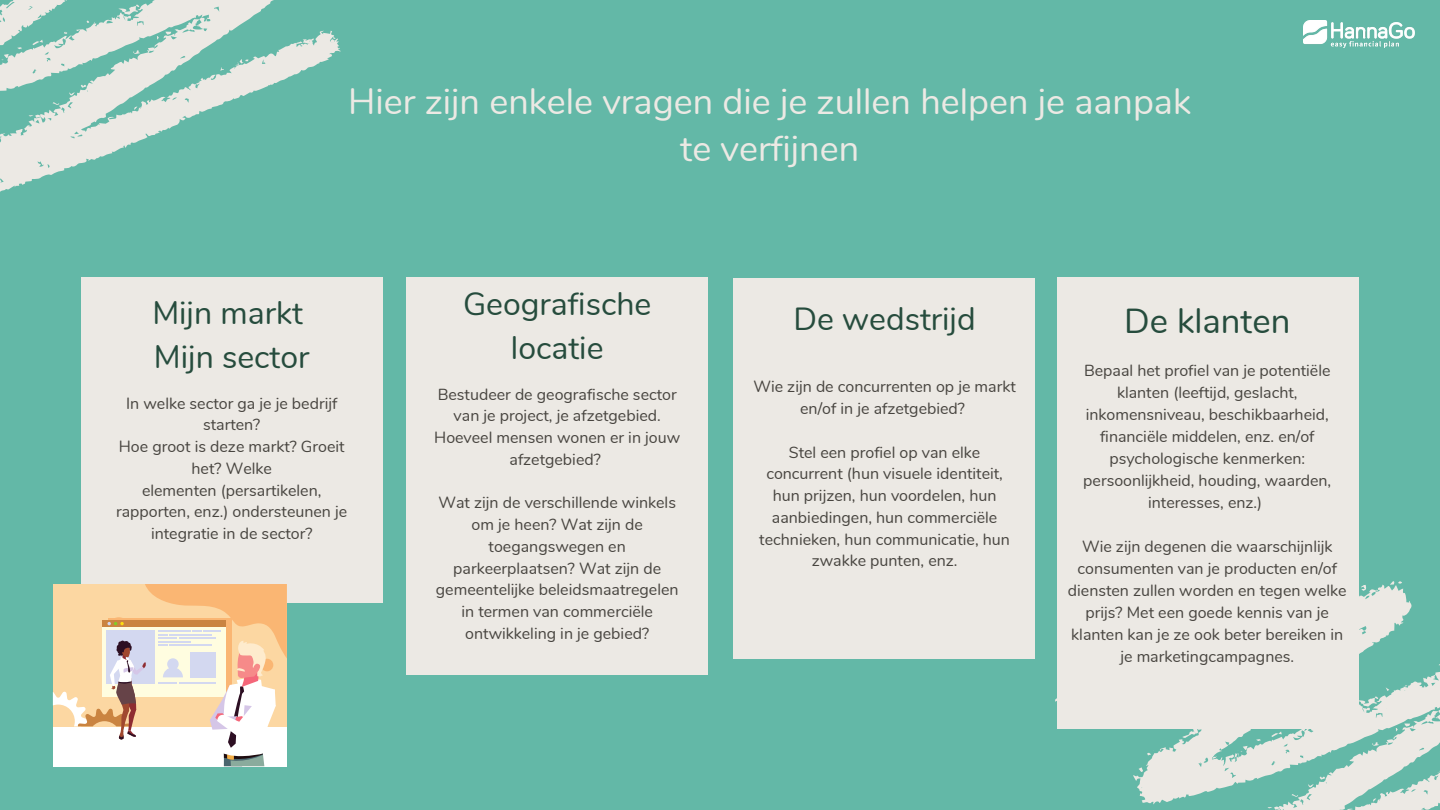
<style>
.page{position:relative;width:1440px;height:810px;background:#63b8a7}
.page>*{position:absolute;margin:0;border:0;box-sizing:border-box;transform-origin:0 0}
.t1{font:36px/46.5px "Nunito";color:#ece9e4;text-align:center}
.t2{font:34.7px "Nunito";color:#264c3d}
.t3{font:32px/44.2px "Nunito";color:#264c3d;text-align:center}
.t4{font:16px/21.8px "Nunito";color:#47443f;text-align:center}
</style>
<div class="page">
<div style="left:81px;top:278px;width:301px;height:325px;background:#ece9e4"></div>
<div style="left:406px;top:278px;width:302px;height:397px;background:#ece9e4"></div>
<div style="left:734px;top:278px;width:301px;height:381px;background:#ece9e4"></div>
<svg style="left:1055px;top:542px;width:385px;height:268px"></svg>
<svg style="left:1401px;top:609px;width:10px;height:8px"></svg>
<svg style="left:1360px;top:584px;width:7px;height:7px"></svg>
<svg style="left:1182px;top:729px;width:17px;height:10px"></svg>
<svg style="left:1404px;top:722px;width:7px;height:5px"></svg>
<svg style="left:1133px;top:767px;width:10px;height:14px"></svg>
<svg style="left:1372px;top:742px;width:7px;height:5px"></svg>
<svg style="left:1256px;top:738px;width:5px;height:5px"></svg>
<svg style="left:1291px;top:793px;width:8px;height:6px"></svg>
<svg style="left:1372px;top:798px;width:5px;height:4px"></svg>
<svg style="left:1271px;top:731px;width:11px;height:6px"></svg>
<svg style="left:1268px;top:806px;width:12px;height:4px"></svg>
<svg style="left:1395px;top:727px;width:3px;height:5px"></svg>
<svg style="left:1147px;top:750px;width:7px;height:6px"></svg>
<svg style="left:1386px;top:687px;width:4px;height:6px"></svg>
<svg style="left:1389px;top:580px;width:13px;height:7px"></svg>
<svg style="left:1359px;top:696px;width:20px;height:15px"></svg>
<svg style="left:1308px;top:775px;width:19px;height:13px"></svg>
<svg style="left:1237px;top:745px;width:12px;height:7px"></svg>
<div style="left:1058px;top:278px;width:301px;height:451px;background:#ece9e4"></div>
<svg style="left:0;top:0;width:341px;height:192px"></svg>
<svg style="left:165px;top:30px;width:7px;height:5px"></svg>
<svg style="left:133px;top:50px;width:7px;height:5px"></svg>
<svg style="left:329px;top:38px;width:6px;height:6px"></svg>
<svg style="left:296px;top:37px;width:18px;height:9px"></svg>
<svg style="left:17px;top:47px;width:5px;height:4px"></svg>
<svg style="left:52px;top:101px;width:8px;height:6px"></svg>
<svg style="left:133px;top:106px;width:5px;height:4px"></svg>
<svg style="left:32px;top:40px;width:11px;height:5px"></svg>
<svg style="left:29px;top:114px;width:12px;height:5px"></svg>
<svg style="left:220px;top:67px;width:4px;height:4px"></svg>
<svg style="left:156px;top:36px;width:3px;height:4px"></svg>
<svg style="left:235px;top:58px;width:14px;height:8px"></svg>
<svg style="left:64px;top:31px;width:4px;height:4px"></svg>
<svg style="left:118px;top:4px;width:22px;height:15px"></svg>
<svg style="left:69px;top:84px;width:19px;height:12px"></svg>
<svg style="left:1px;top:53px;width:9px;height:7px"></svg>
<svg style="left:53px;top:584px;width:234px;height:182px;background:#f2d8bb"></svg>
<img style="left:1303px;top:20px;width:112px;height:28px">
<p class="t1" style="left:348px;top:79px;width:844px">Hier zijn enkele vragen die je zullen helpen je aanpak te verfijnen</p>
<p class="t3" style="left:152px;top:291px;width:152px">Mijn markt</p>
<p class="t3" style="left:154px;top:335px;width:157px">Mijn sector</p>
<p class="t4" style="left:126px;top:392px;width:213px">In welke sector ga je je bedrijf starten?</p>
<p class="t4" style="left:119px;top:436px;width:227px">Hoe groot is deze markt? Groeit het? Welke</p>
<p class="t4" style="left:116px;top:479px;width:233px">elementen (persartikelen, rapporten, enz.) ondersteunen je integratie in de sector?</p>
<p class="t3" style="left:463px;top:282px;width:190px">Geografische locatie</p>
<p class="t4" style="left:434px;top:384px;width:248px">Bestudeer de geografische sector van je project, je afzetgebied.<br>Hoeveel mensen wonen er in jouw afzetgebied?</p>
<p class="t4" style="left:436px;top:492px;width:244px">Wat zijn de verschillende winkels om je heen? Wat zijn de toegangswegen en parkeerplaatsen? Wat zijn de gemeentelijke beleidsmaatregelen</p>
<p class="t4" style="left:462px;top:601px;width:193px;text-align:left">in termen van commerciële ontwikkeling in je gebied?</p>
<p class="t3" style="left:794px;top:298px;width:184px">De wedstrijd</p>
<p class="t4" style="left:753px;top:376px;width:264px">Wie zijn de concurrenten op je markt en/of in je afzetgebied?</p>
<p class="t4" style="left:759px;top:441px;width:252px">Stel een profiel op van elke concurrent (hun visuele identiteit, hun prijzen, hun voordelen, hun aanbiedingen, hun commerciële technieken, hun communicatie, hun zwakke punten, enz.</p>
<p class="t2" style="left:1124px;top:298px;width:168px">De klanten</p>
<p class="t4" style="left:1083px;top:360px;width:249px">Bepaal het profiel van je potentiële klanten (leeftijd, geslacht, inkomensniveau, beschikbaarheid, financiële middelen, enz. en/of psychologische kenmerken: persoonlijkheid, houding, waarden, interesses, enz.)</p>
<p class="t4" style="left:1068px;top:536px;width:280px">Wie zijn degenen die waarschijnlijk consumenten van je producten en/of diensten zullen worden en tegen welke prijs? Met een goede kennis van je klanten kan je ze ook beter bereiken in je marketingcampagnes.</p>
</div>
